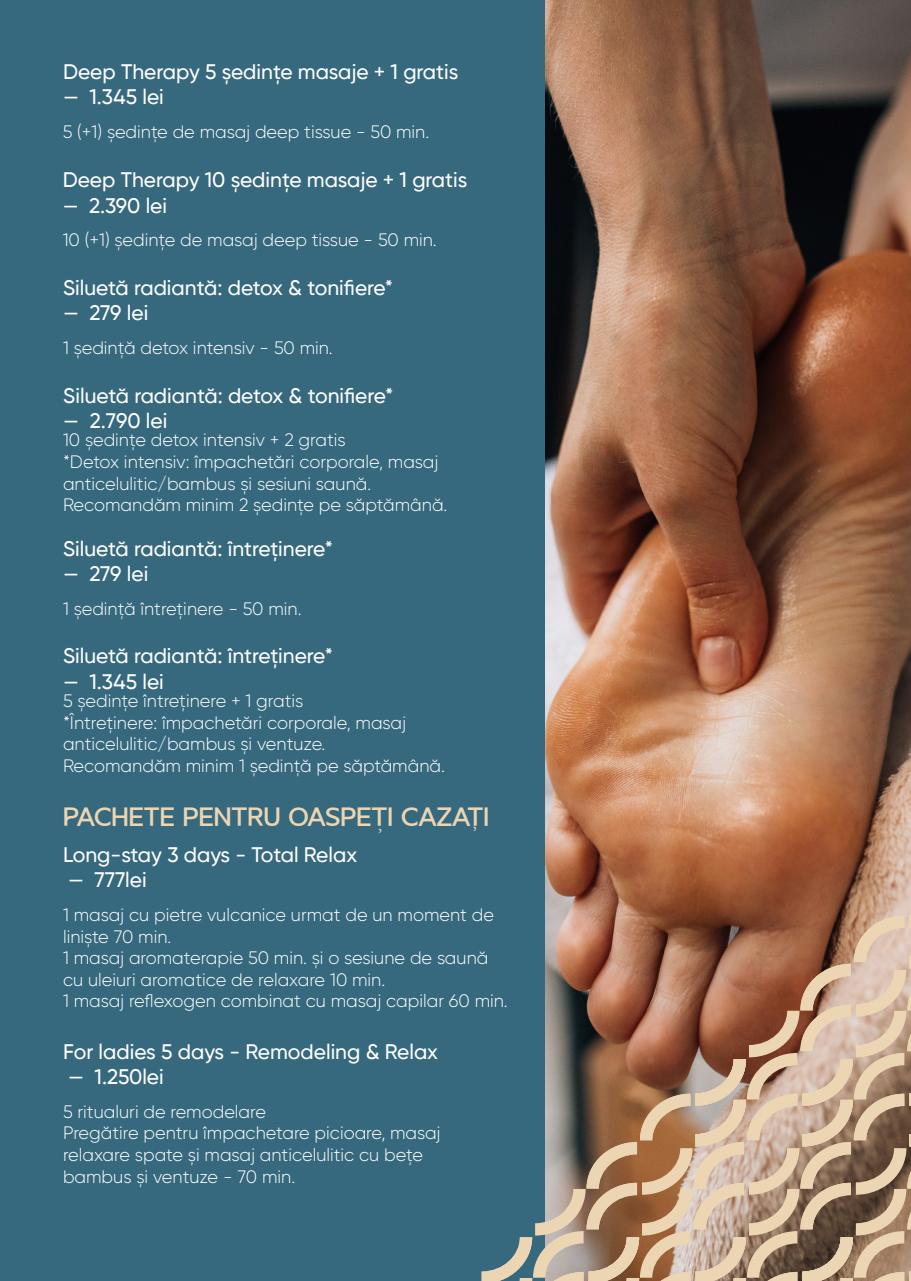
<style>
.page{position:relative;width:911px;height:1281px;background:#37697e}
.page>*{position:absolute;margin:0;border:0;box-sizing:border-box;transform-origin:0 0}
.t1{font:27px "Florensa Demo";color:#ecd5b3}
.t2{font:500 21px "Gilroy";color:#fff}
.t3{font:300 18px/21.6px "Gilroy";color:#fff}
.t4{font:18px "Minion Pro";color:#ecd5b3}
</style>
<div class="page">
<img style="left:545px;top:0;width:366px;height:884px">
<img style="left:482px;top:884px;width:429px;height:397px">
<p class="t2" style="left:63px;top:59px;width:397px">Deep Therapy 5 ședințe masaje + 1 gratis</p>
<p class="t2" style="left:63px;top:84px;width:102px">— 1.345 lei</p>
<p class="t3" style="left:63px;top:121px;width:368px">5 (+1) ședințe de masaj deep tissue - 50 min.</p>
<p class="t2" style="left:63px;top:167px;width:406px">Deep Therapy 10 ședințe masaje + 1 gratis</p>
<p class="t2" style="left:63px;top:192px;width:106px">— 2.390 lei</p>
<p class="t3" style="left:63px;top:229px;width:376px">10 (+1) ședințe de masaj deep tissue - 50 min.</p>
<p class="t2" style="left:63px;top:275px;width:332px">Siluetă radiantă: detox &amp; tonifiere*</p>
<p class="t2" style="left:63px;top:300px;width:87px">— 279 lei</p>
<p class="t3" style="left:63px;top:337px;width:271px">1 ședință detox intensiv - 50 min.</p>
<p class="t2" style="left:63px;top:383px;width:332px">Siluetă radiantă: detox &amp; tonifiere*</p>
<p class="t2" style="left:63px;top:408px;width:106px">— 2.790 lei</p>
<p class="t3" style="left:63px;top:429px;width:284px">10 ședințe detox intensiv + 2 gratis</p>
<p class="t3" style="left:63px;top:451px;width:377px">*Detox intensiv: împachetări corporale, masaj anticelulitic/bambus și sesiuni saună.</p>
<p class="t3" style="left:63px;top:494px;width:386px">Recomandăm minim 2 ședințe pe săptămână.</p>
<p class="t2" style="left:63px;top:536px;width:271px">Siluetă radiantă: întreținere*</p>
<p class="t2" style="left:63px;top:561px;width:87px">— 279 lei</p>
<p class="t3" style="left:63px;top:598px;width:240px">1 ședință întreținere - 50 min.</p>
<p class="t2" style="left:63px;top:643px;width:271px">Siluetă radiantă: întreținere*</p>
<p class="t2" style="left:63px;top:668px;width:102px">— 1.345 lei</p>
<p class="t3" style="left:63px;top:690px;width:242px">5 ședințe întreținere + 1 gratis</p>
<p class="t3" style="left:63px;top:711px;width:345px">*Întreținere: împachetări corporale, masaj anticelulitic/bambus și ventuze.</p>
<p class="t3" style="left:63px;top:754px;width:383px">Recomandăm minim 1 ședință pe săptămână.</p>
<p class="t1" style="left:63px;top:806px;width:428px">PACHETE PENTRU OASPETI CAZATI</p>
<p class="t4" style="left:378px;top:813px;width:6px">,</p>
<p class="t4" style="left:473px;top:812px;width:6px">,</p>
<p class="t2" style="left:63px;top:842px;width:296px">Long-stay 3 days - Total Relax</p>
<p class="t2" style="left:68px;top:867px;width:80px">— 777lei</p>
<p class="t3" style="left:63px;top:904px;width:432px">1 masaj cu pietre vulcanice urmat de un moment de liniște 70 min.</p>
<p class="t3" style="left:63px;top:947px;width:427px">1 masaj aromaterapie 50 min. și o sesiune de saună</p>
<p class="t3" style="left:63px;top:968px;width:324px">cu uleiuri aromatice de relaxare 10 min.</p>
<p class="t3" style="left:63px;top:990px;width:446px">1 masaj reflexogen combinat cu masaj capilar 60 min.</p>
<p class="t2" style="left:63px;top:1039px;width:377px">For ladies 5 days - Remodeling &amp; Relax</p>
<p class="t2" style="left:68px;top:1064px;width:97px">— 1.250lei</p>
<p class="t3" style="left:63px;top:1100px;width:205px">5 ritualuri de remodelare</p>
<p class="t3" style="left:63px;top:1122px;width:379px">Pregătire pentru împachetare picioare, masaj relaxare spate și masaj anticelulitic cu bețe bambus și ventuze - 70 min.</p>
</div>
